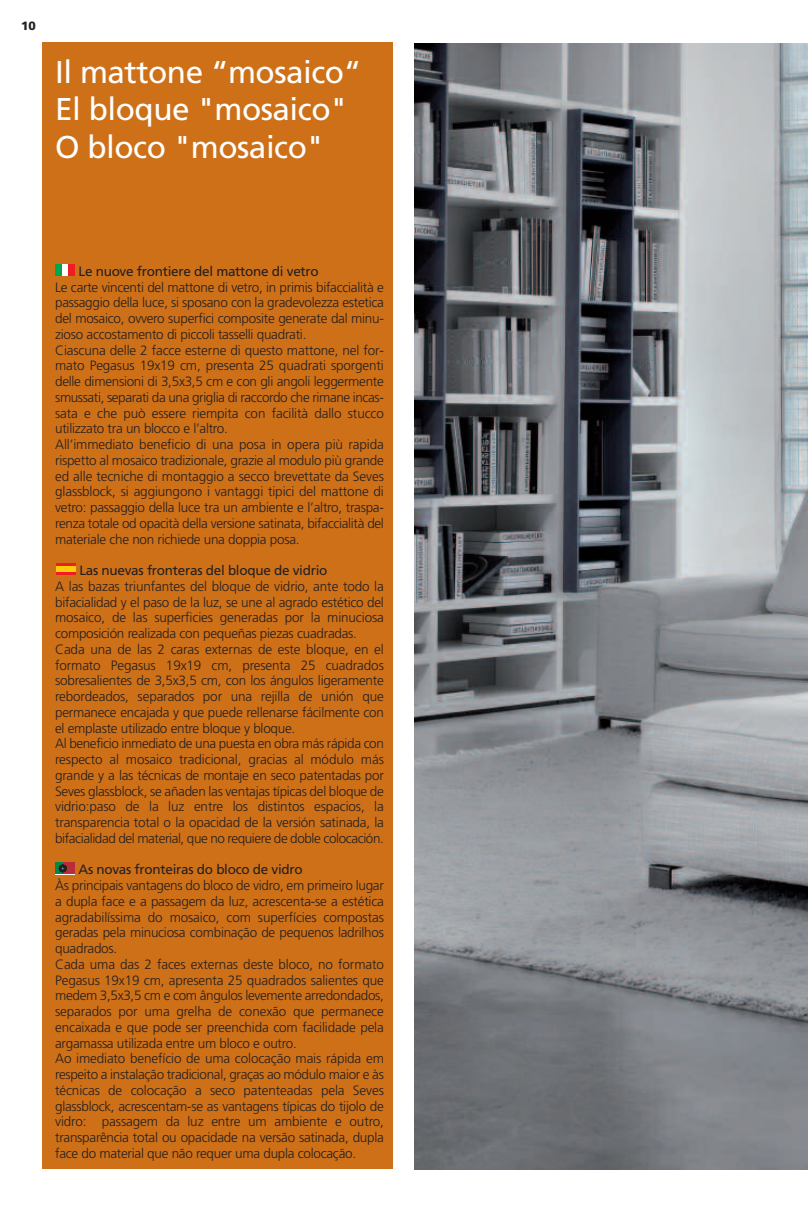
<style>
.page{position:relative;width:808px;height:1212px;background:#fff}
.page>*{position:absolute;margin:0;border:0;box-sizing:border-box;transform-origin:0 0}
.t1{font:31.5px/37.5px "Frutiger LT Std";letter-spacing:-.015em;color:#fff}
.t2{font:300 13.5px/15.8px "Frutiger LT Std";letter-spacing:-.02em;color:#231f20}
.t3{font:13.5px "Frutiger LT Std";letter-spacing:-.02em;color:#231f20}
.t4{font:900 12px "Frutiger LT Std";color:#231f20}
</style>
<div class="page">
<div style="left:43px;top:43px;width:350px;height:1126px;background:#ce7018"></div>
<img style="left:415px;top:43px;width:393px;height:1126px">
<div style="left:55px;top:862px;width:19px;height:12px;background:#b82d38"></div>
<div style="left:55px;top:862px;width:8px;height:12px;background:#04864b"></div>
<svg style="left:59px;top:865px;width:8px;height:7px"></svg>
<div style="left:56px;top:563px;width:19px;height:12px;background:#ee1d23"></div>
<div style="left:56px;top:566px;width:19px;height:6px;background:#feca0a"></div>
<div style="left:55px;top:264px;width:7px;height:11px;background:#00a54f"></div>
<div style="left:62px;top:264px;width:6px;height:11px;background:#fff"></div>
<div style="left:68px;top:264px;width:6px;height:11px;background:#ee1d23"></div>
<p class="t4" style="left:21px;top:21px;width:16px">10</p>
<h1 class="t1" style="left:55px;top:56px;width:308px">Il mattone “mosaico“<br>El bloque "mosaico"<br>O bloco "mosaico"</h1>
<p class="t3" style="left:79px;top:266px;width:242px">Le nuove frontiere del mattone di vetro</p>
<p class="t2" style="left:55px;top:280px;width:330px">Le carte vincenti del mattone di vetro, in primis bifaccialità e passaggio della luce, si sposano con la gradevolezza estetica del mosaico, ovvero superfici composite generate dal minu&shy;zioso accostamento di piccoli tasselli quadrati.<br>Ciascuna delle 2 facce esterne di questo mattone, nel for&shy;mato Pegasus 19x19 cm, presenta 25 quadrati sporgenti delle dimensioni di 3,5x3,5 cm e con gli angoli leggermente smussati, separati da una griglia di raccordo che rimane incas&shy;sata e che può essere riempita con facilità dallo stucco utilizzato tra un blocco e l’altro.<br>All’immediato beneficio di una posa in opera più rapida rispetto al mosaico tradizionale, grazie al modulo più grande ed alle tecniche di montaggio a secco brevettate da Seves glassblock, si aggiungono i vantaggi tipici del mattone di vetro: passaggio della luce tra un ambiente e l’altro, traspa&shy;renza totale od opacità della versione satinata, bifaccialità del materiale che non richiede una doppia posa.</p>
<p class="t3" style="left:79px;top:565px;width:249px">Las nuevas fronteras del bloque de vidrio</p>
<p class="t2" style="left:55px;top:579px;width:330px">A las bazas triunfantes del bloque de vidrio, ante todo la bifacialidad y el paso de la luz, se une al agrado estético del mosaico, de las superficies generadas por la minuciosa composición realizada con pequeñas piezas cuadradas.<br>Cada una de las 2 caras externas de este bloque, en el formato Pegasus 19x19 cm, presenta 25 cuadrados sobresalientes de 3,5x3,5 cm, con los ángulos ligeramente rebordeados, separados por una rejilla de unión que permanece encajada y que puede rellenarse fácilmente con el emplaste utilizado entre bloque y bloque.<br>Al beneficio inmediato de una puesta en obra más rápida con respecto al mosaico tradicional, gracias al módulo más grande y a las técnicas de montaje en seco patentadas por Seves glassblock, se añaden las ventajas típicas del bloque de vidrio:paso de la luz entre los distintos espacios, la transparencia total o la opacidad de la versión satinada, la bifacialidad del material, que no requiere de doble colocación.</p>
<p class="t3" style="left:79px;top:864px;width:226px">As novas fronteiras do bloco de vidro</p>
<p class="t2" style="left:55px;top:878px;width:330px">Às principais vantagens do bloco de vidro, em primeiro lugar a dupla face e a passagem da luz, acrescenta-se a estética agradabilíssima do mosaico, com superfícies compostas geradas pela minuciosa combinação de pequenos ladrilhos quadrados.<br>Cada uma das 2 faces externas deste bloco, no formato Pegasus 19x19 cm, apresenta 25 quadrados salientes que medem 3,5x3,5 cm e com ângulos levemente arredondados, separados por uma grelha de conexão que permanece encaixada e que pode ser preenchida com facilidade pela argamassa utilizada entre um bloco e outro.<br>Ao imediato benefício de uma colocação mais rápida em respeito a instalação tradicional, graças ao módulo maior e às técnicas de colocação a seco patenteadas pela Seves glassblock, acrescentam-se as vantagens típicas do tijolo de vidro: passagem da luz entre um ambiente e outro, transparência total ou opacidade na versão satinada, dupla face do material que não requer uma dupla colocação.</p>
</div>
